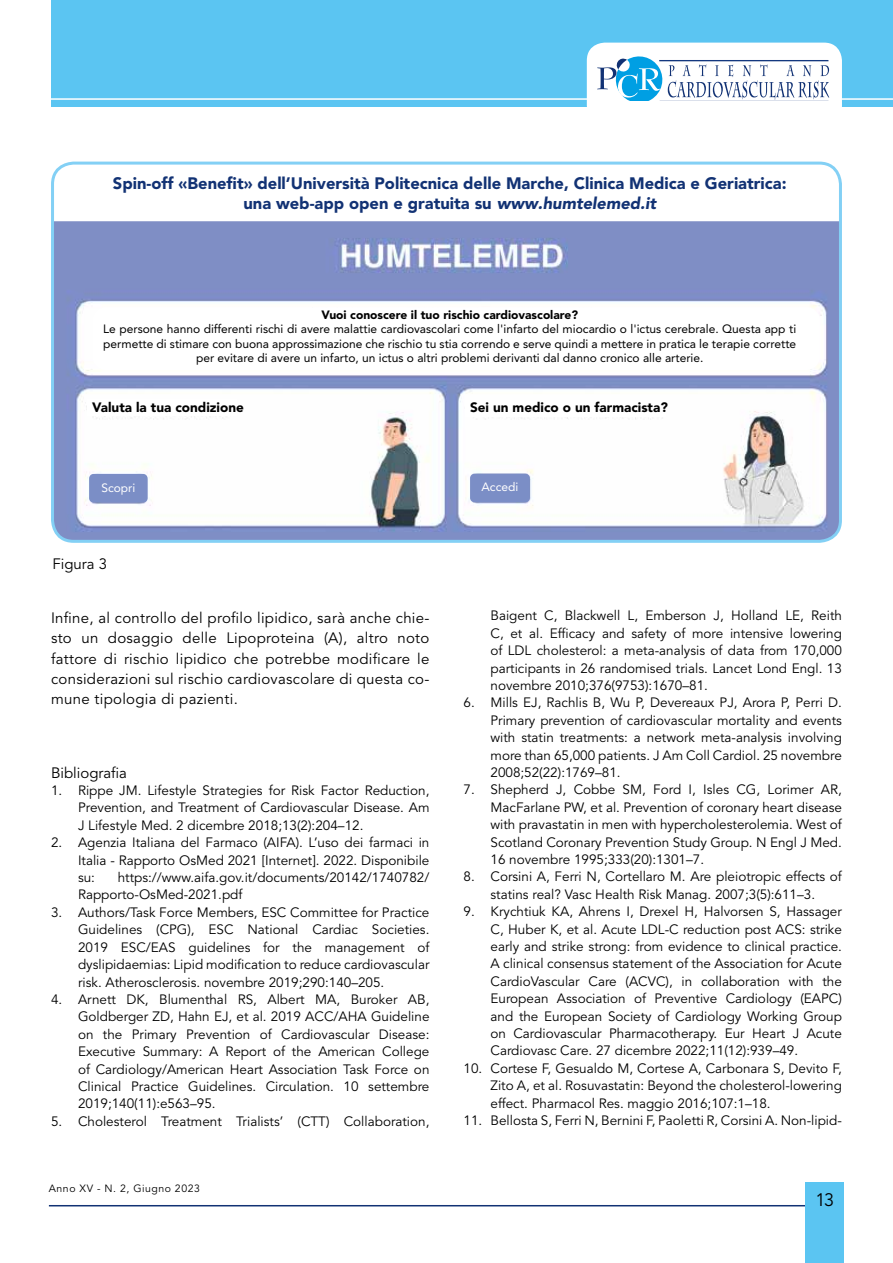
<style>
.page{position:relative;width:893px;height:1263px;background:#fff}
.page>*{position:absolute;margin:0;border:0;box-sizing:border-box;transform-origin:0 0}
.t1{font:18px "Avenir LT Std";color:#000}
.t2{font:900 16.5px/19.8px "Avenir LT Std";color:#123274;text-align:center}
.t3{font:15px/20.2px "Avenir LT Std";letter-spacing:.02em;color:#000;text-align:justify}
.t4{font:15px "Avenir LT Std";color:#000}
.t5{font:13.5px/17.4px "Avenir LT Std";color:#000;text-align:justify}
.t6{font:900 13.5px "Avenir LT Std";color:#000}
.t7{font:12px/14.4px "Avenir LT Std";color:#000;text-align:center}
.t8{font:900 12px "Avenir LT Std";color:#000}
.t9{font:12px "Avenir LT Std";color:#fff}
.t10{font:10.5px "Avenir LT Std";letter-spacing:.05em;color:#000}
.s1{font-style:italic}
</style>
<div class="page">
<hr style="left:49px;top:1205px;width:761px;height:1px;background:#123274">
<div style="left:51px;top:0;width:842px;height:106px;background:#5bc5f2"></div>
<div style="left:587px;top:43px;width:255px;height:80px;background:#fff;border-radius:18px"></div>
<hr style="left:36px;top:98px;width:857px;height:2px;background:#fff">
<svg style="left:597px;top:56px;width:232px;height:44px"></svg>
<hr style="left:659px;top:60px;width:169px;height:1px;background:#14387f">
<div style="left:806px;top:1182px;width:38px;height:81px;background:#5bc5f2"></div>
<img style="left:55px;top:221px;width:784px;height:319px">
<div style="left:92px;top:307px;width:728px;height:63px;background:#fff;border-radius:13px"></div>
<div style="left:88px;top:399px;width:149px;height:16px;background:#fff"></div>
<div style="left:466px;top:400px;width:200px;height:17px;background:#fff"></div>
<div style="left:89px;top:474px;width:59px;height:28px;background:#7b8ec6;border-radius:4px"></div>
<div style="left:470px;top:474px;width:60px;height:28px;background:#7b8ec6;border-radius:4px"></div>
<div style="left:51px;top:162px;width:791px;height:381px;border:3px solid #83d0f5;border-radius:21px"></div>
<p class="t2" style="left:113px;top:173px;width:675px">Spin-off «Benefit» dell’Università Politecnica delle Marche, Clinica Medica e Geriatrica: una web-app open e gratuita su <span class="s1">www.humtelemed.it</span></p>
<p class="t8" style="left:321px;top:307px;width:258px">Vuoi conoscere il tuo rischio cardiovascolare?</p>
<p class="t7" style="left:103px;top:322px;width:694px">Le persone hanno differenti rischi di avere malattie cardiovascolari come l'infarto del miocardio o l'ictus cerebrale. Questa app ti permette di stimare con buona approssimazione che rischio tu stia correndo e serve quindi a mettere in pratica le terapie corrette per evitare di avere un infarto, un ictus o altri problemi derivanti dal danno cronico alle arterie.</p>
<p class="t6" style="left:92px;top:399px;width:153px">Valuta la tua condizione</p>
<p class="t6" style="left:470px;top:399px;width:199px">Sei un medico o un farmacista?</p>
<p class="t9" style="left:101px;top:481px;width:36px">Scopri</p>
<p class="t9" style="left:481px;top:480px;width:38px">Accedi</p>
<p class="t3" style="left:53px;top:554px;width:56px">Figura 3</p>
<p class="t3" style="left:51px;top:608px;width:380px">Infine, al controllo del profilo lipidico, sarà anche chie&shy;sto un dosaggio delle Lipoproteina (A), altro noto fattore di rischio lipidico che potrebbe modificare le considerazioni sul rischio cardiovascolare di questa co&shy;mune tipologia di pazienti.</p>
<p class="t4" style="left:51px;top:764px;width:78px">Bibliografia</p>
<p class="t5" style="left:78px;top:782px;width:353px;text-indent:-27px">1. Rippe JM. Lifestyle Strategies for Risk Factor Reduction, Prevention, and Treatment of Cardiovascular Disease. Am J Lifestyle Med. 2 dicembre 2018;13(2):204–12.</p>
<p class="t5" style="left:78px;top:834px;width:353px;text-indent:-27px">2. Agenzia Italiana del Farmaco (AIFA). L’uso dei farmaci in Italia - Rapporto OsMed 2021 [Internet]. 2022. Disponibile su:</p>
<p class="t5" style="left:78px;top:869px;width:353px;text-indent:40px">https://www.aifa.gov.it/documents/20142/1740782/<br>Rapporto-OsMed-2021.pdf</p>
<p class="t5" style="left:78px;top:904px;width:353px;text-indent:-27px">3. Authors/Task Force Members, ESC Committee for Practice Guidelines (CPG), ESC National Cardiac Societies.<br>2019 ESC/EAS guidelines for the management of dyslipidaemias: Lipid modification to reduce cardiovascular risk. Atherosclerosis. novembre 2019;290:140–205.</p>
<p class="t5" style="left:78px;top:991px;width:353px;text-indent:-27px">4. Arnett DK, Blumenthal RS, Albert MA, Buroker AB, Goldberger ZD, Hahn EJ, et al. 2019 ACC/AHA Guideline on the Primary Prevention of Cardiovascular Disease:<br>Executive Summary: A Report of the American College of Cardiology/American Heart Association Task Force on Clinical Practice Guidelines. Circulation. 10 settembre 2019;140(11):e563–95.</p>
<p class="t5" style="left:51px;top:1113px;width:380px">5. Cholesterol Treatment Trialists’ (CTT) Collaboration,</p>
<p class="t10" style="left:49px;top:1182px;width:153px">Anno XV - N. 2, Giugno 2023</p>
<p class="t5" style="left:490px;top:607px;width:353px">Baigent C, Blackwell L, Emberson J, Holland LE, Reith C, et al. Efficacy and safety of more intensive lowering of LDL cholesterol: a meta-analysis of data from 170,000 participants in 26 randomised trials. Lancet Lond Engl. 13 novembre 2010;376(9753):1670–81.</p>
<p class="t5" style="left:490px;top:694px;width:353px;text-indent:-27px">6. Mills EJ, Rachlis B, Wu P, Devereaux PJ, Arora P, Perri D.<br>Primary prevention of cardiovascular mortality and events with statin treatments: a network meta-analysis involving more than 65,000 patients. J Am Coll Cardiol. 25 novembre 2008;52(22):1769–81.</p>
<p class="t5" style="left:490px;top:781px;width:353px;text-indent:-27px">7. Shepherd J, Cobbe SM, Ford I, Isles CG, Lorimer AR, MacFarlane PW, et al. Prevention of coronary heart disease with pravastatin in men with hypercholesterolemia. West of Scotland Coronary Prevention Study Group. N Engl J Med.<br>16 novembre 1995;333(20):1301–7.</p>
<p class="t5" style="left:463px;top:868px;width:380px;text-align:center">8. Corsini A, Ferri N, Cortellaro M. Are pleiotropic effects of statins real? Vasc Health Risk Manag. 2007;3(5):611–3.</p>
<p class="t5" style="left:490px;top:903px;width:353px;text-indent:-27px">9. Krychtiuk KA, Ahrens I, Drexel H, Halvorsen S, Hassager C, Huber K, et al. Acute LDL-C reduction post ACS: strike early and strike strong: from evidence to clinical practice.<br>A clinical consensus statement of the Association for Acute CardioVascular Care (ACVC), in collaboration with the European Association of Preventive Cardiology (EAPC) and the European Society of Cardiology Working Group on Cardiovascular Pharmacotherapy. Eur Heart J Acute Cardiovasc Care. 27 dicembre 2022;11(12):939–49.</p>
<p class="t5" style="left:490px;top:1060px;width:353px;text-indent:-27px">10. Cortese F, Gesualdo M, Cortese A, Carbonara S, Devito F, Zito A, et al. Rosuvastatin: Beyond the cholesterol-lowering effect. Pharmacol Res. maggio 2016;107:1–18.</p>
<p class="t5" style="left:463px;top:1112px;width:380px">11. Bellosta S, Ferri N, Bernini F, Paoletti R, Corsini A. Non-lipid-</p>
<h1 class="t1" style="left:816px;top:1189px;width:20px">13</h1>
</div>
